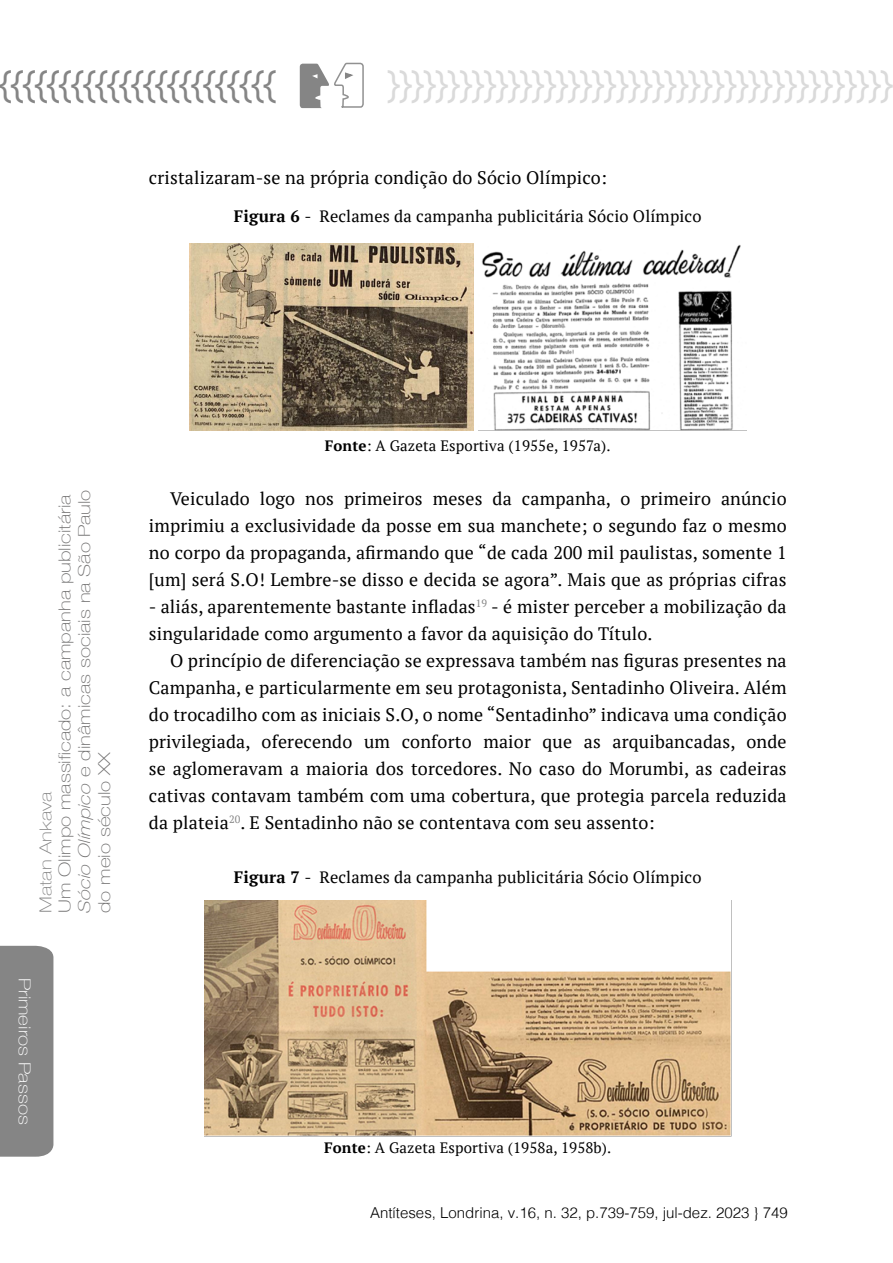
<style>
.page{position:relative;width:893px;height:1263px;background:#fff}
.page>*{position:absolute;margin:0;border:0;box-sizing:border-box;transform-origin:0 0}
.t1{font:36px "Helvetica";color:#dadada}
.t2{font:18px/27px "PT Serif";letter-spacing:.01em;color:#000;text-align:justify}
.t3{font:16.5px "PT Serif";letter-spacing:.01em;color:#000}
.t4{font:100 16.5px/19.8px "Helvetica Neue";color:#706f6f;scale:1.25 1}
.t5{font:100 16.5px "Helvetica Neue";color:#fff;scale:1.25 1}
.t6{font:100 16.5px "Helvetica Neue";color:#858585;scale:1.25 1}
.t7{font:15px "PT Serif";letter-spacing:.01em;color:#000}
.t8{font:300 15px "Helvetica";color:#000}
.s1{font-weight:700}
.s2{font-style:italic}
</style>
<div class="page">
<div style="left:0;top:946px;width:53px;height:211px;background:#858585"></div>
<svg style="left:300px;top:62px;width:64px;height:46px"></svg>
<img style="left:189px;top:244px;width:285px;height:187px">
<img style="left:478px;top:244px;width:268px;height:187px">
<img style="left:204px;top:900px;width:527px;height:236px">
<h1 class="t1" style="left:387px;top:56px;width:507px">}}}}}}}}}}}}}}}}}}}}}}}}}}}}}}}}}}}}}}}}}}</h1>
<p class="t2" style="left:149px;top:164px;width:460px">cristalizaram-se na própria condição do Sócio Olímpico:</p>
<p class="t3" style="left:234px;top:205px;width:469px"><span class="s1">Figura 6</span> - Reclames da campanha publicitária Sócio Olímpico</p>
<p class="t4" style="left:54px;top:913px;width:340px;rotate:-90deg">Um Olimpo massificado: a campanha publicitária<br><span class="s2">Sócio Olímpico</span> e dinâmicas sociais na São Paulo do meio século XX</p>
<p class="t6" style="left:33px;top:913px;width:99px;rotate:-90deg">Matan Ankava</p>
<p class="t5" style="left:37px;top:978px;width:119px;rotate:90deg">Primeiros Passos</p>
<p class="t7" style="left:325px;top:436px;width:287px"><span class="s1">Fonte</span>: A Gazeta Esportiva (1955e, 1957a).</p>
<p class="t2" style="left:149px;top:485px;width:639px;text-indent:21px">Veiculado logo nos primeiros meses da campanha, o primeiro anúncio imprimiu a exclusividade da posse em sua manchete; o segundo faz o mesmo no corpo da propaganda, afirmando que “de cada 200 mil paulistas, somente 1 [um] será S.O! Lembre-se disso e decida se agora”. Mais que as próprias cifras</p>
<p class="t2" style="left:149px;top:593px;width:639px">- aliás, aparentemente bastante infladas<sup>19</sup> - é mister perceber a mobilização da singularidade como argumento a favor da aquisição do Título.</p>
<p class="t2" style="left:149px;top:647px;width:639px;text-indent:21px">O princípio de diferenciação se expressava também nas figuras presentes na Campanha, e particularmente em seu protagonista, Sentadinho Oliveira. Além do trocadilho com as iniciais S.O, o nome “Sentadinho” indicava uma condição privilegiada, oferecendo um conforto maior que as arquibancadas, onde se aglomeravam a maioria dos torcedores. No caso do Morumbi, as cadeiras cativas contavam também com uma cobertura, que protegia parcela reduzida da plateia<sup>20</sup>. E Sentadinho não se contentava com seu assento:</p>
<p class="t3" style="left:234px;top:867px;width:469px"><span class="s1">Figura 7</span> - Reclames da campanha publicitária Sócio Olímpico</p>
<p class="t7" style="left:324px;top:1138px;width:289px"><span class="s1">Fonte</span>: A Gazeta Esportiva (1958a, 1958b).</p>
<p class="t8" style="left:370px;top:1200px;width:419px">Antíteses, Londrina, v.16, n. 32, p.739-759, jul-dez. 2023 } 749</p>
</div>
